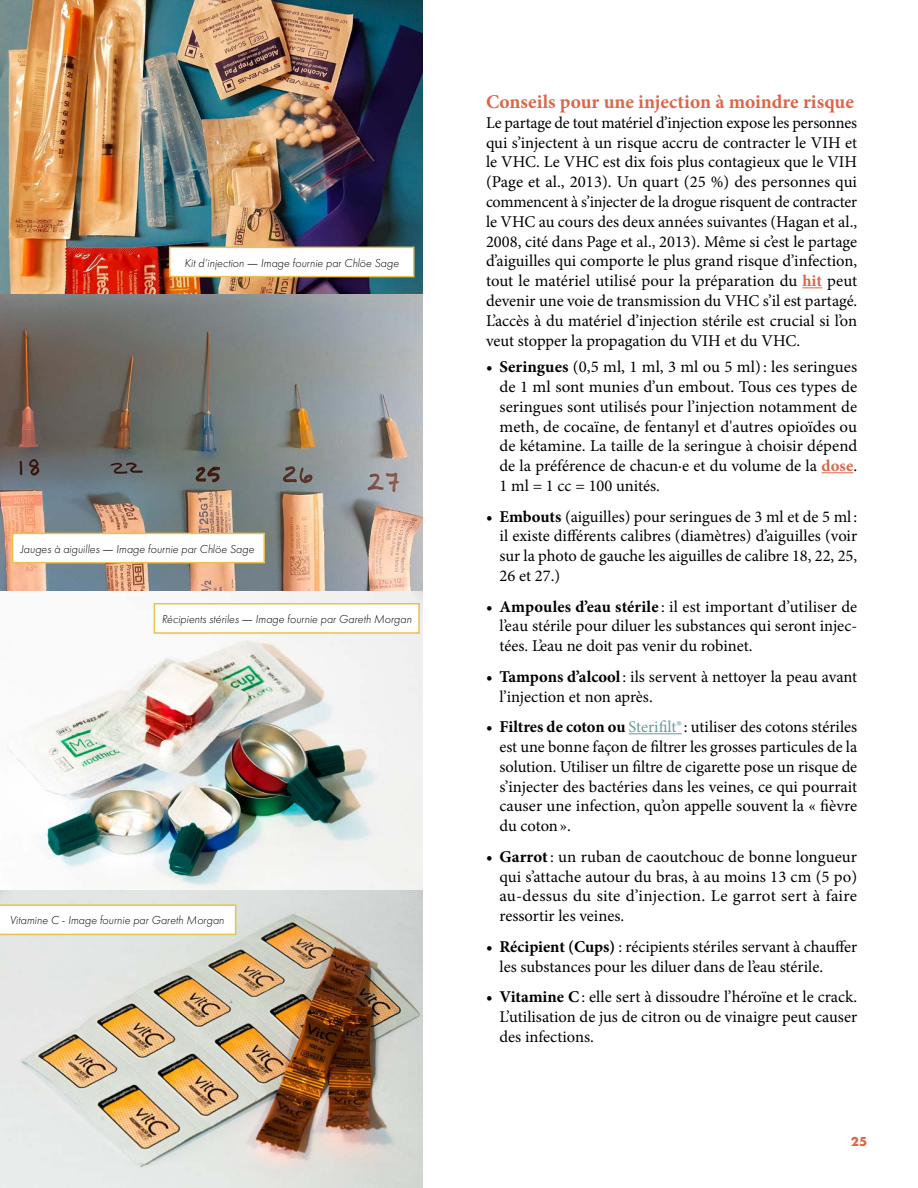
<style>
.page{position:relative;width:918px;height:1188px;background:#fff}
.page>*{position:absolute;margin:0;border:0;box-sizing:border-box;transform-origin:0 0}
.t1{font:700 19.5px "Minion Pro";color:#db6649}
.t2{font:16.5px/19.8px "Minion Pro";color:#000;text-align:justify}
.t3{font:700 13.5px "Futura PT";color:#db6649}
.t4{font:italic 300 12px "Futura PT";color:#000}
.s1{font-family:"Minion Pro";font-weight:400;font-style:normal}
.s2{font-weight:700;color:#db6649}
.s3{font-weight:700}
.s4{color:#639b9a}
</style>
<div class="page">
<img style="left:0;top:0;width:423px;height:294px">
<img style="left:0;top:294px;width:423px;height:298px">
<img style="left:0;top:592px;width:423px;height:595px">
<svg style="left:802px;top:287px;width:20px;height:1px"></svg>
<hr style="left:822px;top:472px;width:31px;height:1px;background:#db6649">
<hr style="left:629px;top:733px;width:53px;height:1px;background:#639b9a">
<div style="left:12px;top:533px;width:253px;height:30px;background:#fff;border:2px solid #eac14f"></div>
<div style="left:169px;top:247px;width:246px;height:30px;background:#fff;border:2px solid #eac14f"></div>
<div style="left:154px;top:603px;width:266px;height:31px;background:#fff;border:2px solid #eac14f"></div>
<svg style="left:0;top:904px;width:236px;height:31px"></svg>
<p class="t4" style="left:184px;top:256px;width:216px">Kit d’injection <span class="s1">—</span> Image fournie par Chlöe Sage</p>
<p class="t4" style="left:20px;top:542px;width:235px">Jauges à aiguilles <span class="s1">—</span> Image fournie par Chlöe Sage</p>
<p class="t4" style="left:162px;top:612px;width:251px">Récipients stériles <span class="s1">—</span> Image fournie par Gareth Morgan</p>
<p class="t4" style="left:10px;top:914px;width:216px">Vitamine C - Image fournie par Gareth Morgan</p>
<p class="t1" style="left:486px;top:88px;width:370px">Conseils pour une injection à moindre risque</p>
<p class="t2" style="left:486px;top:113px;width:373px">Le partage de tout matériel d’injection expose les personnes qui s’injectent à un risque accru de contracter le VIH et le VHC. Le VHC est dix fois plus contagieux que le VIH (Page et al., 2013). Un quart (25 %) des personnes qui commencent à s’injecter de la drogue risquent de contracter le VHC au cours des deux années suivantes (Hagan et al., 2008, cité dans Page et al., 2013). Même si c’est le partage d’aiguilles qui comporte le plus grand risque d’infection, tout le matériel utilisé pour la préparation du <span class="s2">hit</span> peut devenir une voie de transmission du VHC s’il est partagé.<br>L’accès à du matériel d’injection stérile est crucial si l’on veut stopper la propagation du VIH et du VHC.</p>
<p class="t2" style="left:500px;top:357px;width:359px;text-indent:-14px"><span class="s3">• Seringues</span> (0,5 ml, 1 ml, 3 ml ou 5 ml): les seringues de 1 ml sont munies d’un embout. Tous ces types de seringues sont utilisés pour l’injection notamment de meth, de cocaïne, de fentanyl et d'autres opioïdes ou de kétamine. La taille de la seringue à choisir dépend de la préférence de chacun·e et du volume de la <span class="s2">dose</span>.<br>1 ml = 1 cc = 100 unités.</p>
<p class="t2" style="left:500px;top:506px;width:359px;text-indent:-13px"><span class="s3">• Embouts</span> (aiguilles) pour seringues de 3 ml et de 5 ml: il existe différents calibres (diamètres) d’aiguilles (voir sur la photo de gauche les aiguilles de calibre 18, 22, 25, 26 et 27.)</p>
<p class="t2" style="left:500px;top:596px;width:359px;text-indent:-13px"><span class="s3">• Ampoules d’eau stérile</span> : il est important d’utiliser de l’eau stérile pour diluer les substances qui seront injec&shy;tées. L’eau ne doit pas venir du robinet.</p>
<p class="t2" style="left:500px;top:667px;width:359px;text-indent:-13px"><span class="s3">• Tampons d’alcool</span>: ils servent à nettoyer la peau avant l’injection et non après.</p>
<p class="t2" style="left:500px;top:717px;width:359px;text-indent:-13px"><span class="s3">• Filtres de coton ou</span> <span class="s4">Sterifilt®</span>: utiliser des cotons stériles est une bonne façon de filtrer les grosses particules de la solution. Utiliser un filtre de cigarette pose un risque de s’injecter des bactéries dans les veines, ce qui pourrait causer une infection, qu’on appelle souvent la « fièvre du coton».</p>
<p class="t2" style="left:500px;top:847px;width:359px;text-indent:-13px"><span class="s3">• Garrot</span>: un ruban de caoutchouc de bonne longueur qui s’attache autour du bras, à au moins 13 cm (5 po) au-dessus du site d’injection. Le garrot sert à faire ressortir les veines.</p>
<p class="t2" style="left:500px;top:937px;width:359px;text-indent:-13px"><span class="s3">• Récipient (Cups)</span> : récipients stériles servant à chauffer les substances pour les diluer dans de l’eau stérile.</p>
<p class="t2" style="left:500px;top:987px;width:359px;text-indent:-13px"><span class="s3">• Vitamine C</span>: elle sert à dissoudre l’héroïne et le crack.<br>L’utilisation de jus de citron ou de vinaigre peut causer des infections.</p>
<p class="t3" style="left:851px;top:1133px;width:18px">25</p>
</div>
